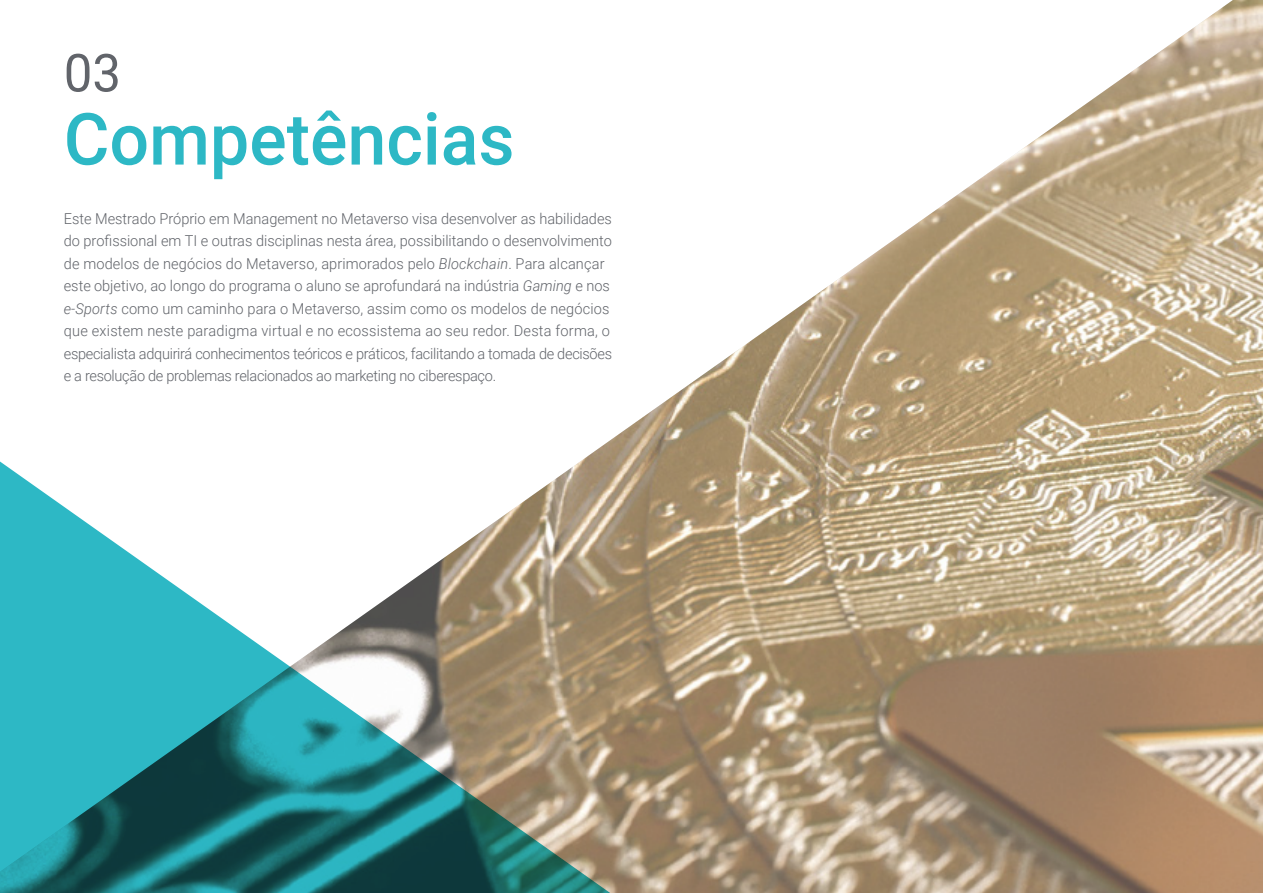
<style>
.page{position:relative;width:1263px;height:893px;background:#fff}
.page>*{position:absolute;margin:0;border:0;box-sizing:border-box;transform-origin:0 0}
.t1{font:500 72px "Roboto";color:#2db8c5}
.t2{font:52.5px "Roboto";color:#61646a}
.t3{font:300 15px/22.5px "Roboto";color:#61646a}
.s1{font-style:italic}
</style>
<div class="page">
<img style="left:602px;top:0;width:661px;height:893px">
<svg style="left:0;top:446px;width:640px;height:447px"></svg>
<h2 class="t2" style="left:64px;top:36px;width:59px">03</h2>
<h1 class="t1" style="left:64px;top:89px;width:452px">Competências</h1>
<p class="t3" style="left:64px;top:207px;width:550px">Este Mestrado Próprio em Management no Metaverso visa desenvolver as habilidades do profissional em TI e outras disciplinas nesta área, possibilitando o desenvolvimento de modelos de negócios do Metaverso, aprimorados pelo <span class="s1">Blockchain</span>. Para alcançar este objetivo, ao longo do programa o aluno se aprofundará na indústria <span class="s1">Gaming</span> e nos <span class="s1">e-Sports</span> como um caminho para o Metaverso, assim como os modelos de negócios que existem neste paradigma virtual e no ecossistema ao seu redor. Desta forma, o especialista adquirirá conhecimentos teóricos e práticos, facilitando a tomada de decisões e a resolução de problemas relacionados ao marketing no ciberespaço.</p>
</div>
